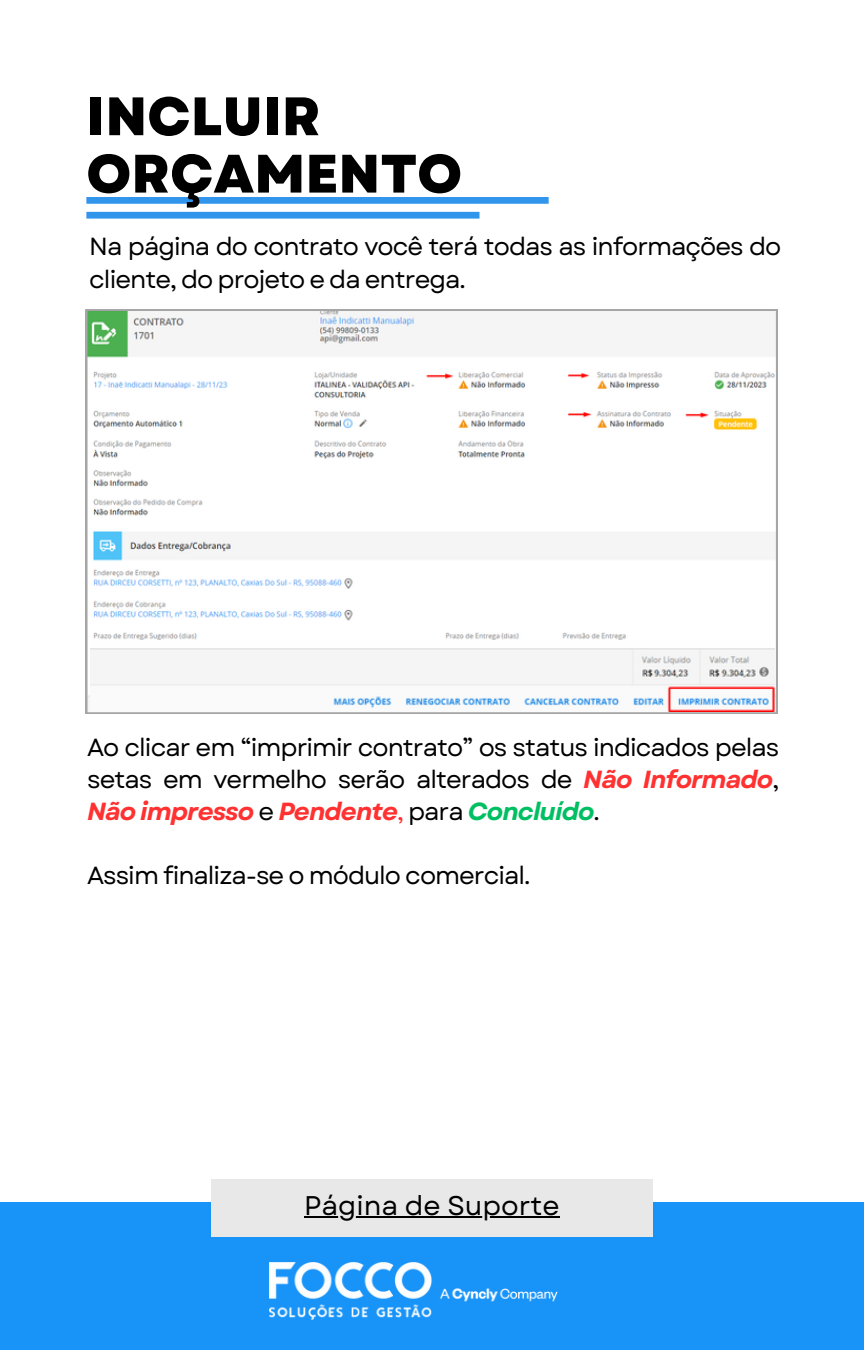
<style>
.page{position:relative;width:864px;height:1350px;background:#fff}
.page>*{position:absolute;margin:0;border:0;box-sizing:border-box;transform-origin:0 0}
.t1{font:800 54px/57.4px "Garet";color:#000}
.t2{font:27px "Garet";color:#000}
.t3{font:24.75px/31.9px "Garet";letter-spacing:-.04em;color:#000}
.s1{font-weight:700;font-style:italic;color:#ff3131}
.s2{color:#ff3131}
.s3{font-weight:700;font-style:italic;color:#00bf63}
</style>
<div class="page">
<div style="left:0;top:1203px;width:864px;height:147px;background:#1893f8"></div>
<div style="left:211px;top:1180px;width:442px;height:57px;background:#e9e8e9"></div>
<hr style="left:304px;top:1217px;width:256px;height:1px;background:#000">
<img style="left:269px;top:1262px;width:289px;height:58px">
<div style="left:86px;top:197px;width:463px;height:7px;background:#3195ec"></div>
<div style="left:86px;top:212px;width:394px;height:7px;background:#3195ec"></div>
<svg style="left:86px;top:309px;width:692px;height:405px"></svg>
<div style="left:93px;top:640px;width:679px;height:40px;background:#fefefe"></div>
<img style="left:90px;top:648px;width:685px;height:64px">
<h1 class="t1" style="left:86px;top:88px;width:377px">INCLUIR<br>ORÇAMENTO</h1>
<p class="t3" style="left:89px;top:231px;width:694px">Na página do contrato você terá todas as informações do cliente, do projeto e da entrega.</p>
<p class="t3" style="left:87px;top:731px;width:694px;text-align:justify">Ao clicar em “imprimir contrato” os status indicados pelas setas em vermelho serão alterados de <span class="s1">Não Informado</span>, <span class="s1">Não impresso</span> e <span class="s1">Pendente</span><span class="s2">,</span> para <span class="s3">Concluído</span>.</p>
<p class="t3" style="left:87px;top:859px;width:445px">Assim finaliza-se o módulo comercial.</p>
<p class="t2" style="left:304px;top:1186px;width:257px">Página de Suporte</p>
</div>
